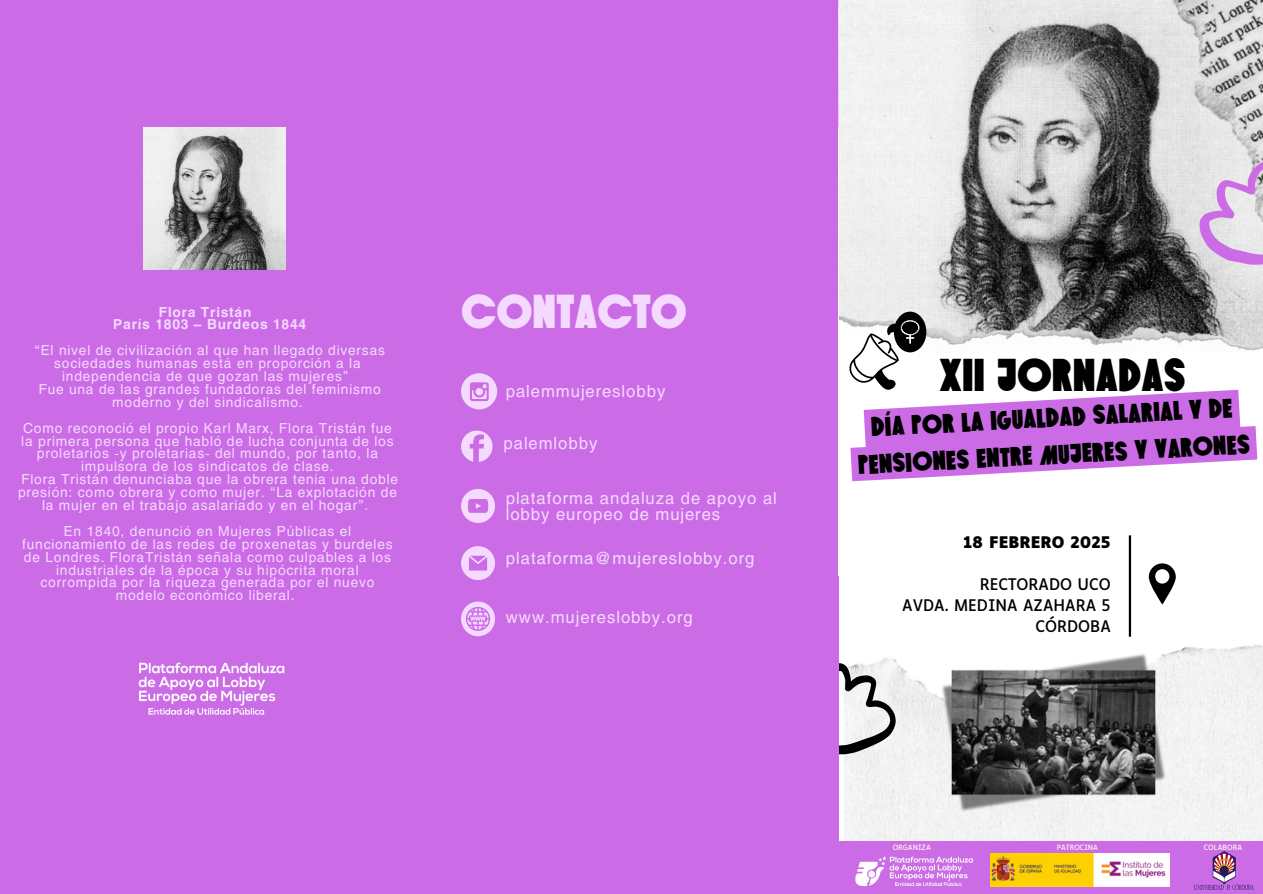
<style>
.page{position:relative;width:1263px;height:894px;background:#fff}
.page>*{position:absolute;margin:0;border:0;box-sizing:border-box;transform-origin:0 0}
.t1{font:47.55px "ST Komsomol";color:#f5daff}
.t2{font:45.9px "ST Komsomol";color:#000}
.t3{font:26.85px/37.2px "ST Komsomol";color:#000;text-align:center}
.t4{font:16.65px/15.8px "Helios";letter-spacing:.06em;color:#f5daff}
.t5{font:15.3px/20.9px "Luciole";color:#000;text-align:right}
.t6{font:700 15.3px "Luciole";color:#000}
.t7{font:13.65px/12.9px "Helios";letter-spacing:.06em;color:#f5daff;text-align:center}
.t8{font:700 13.65px/12.9px "Helios";letter-spacing:.06em;color:#f5daff}
.t9{font:7.05px "Luciole";color:#fef6e5}
</style>
<div class="page">
<div style="left:0;top:0;width:1263px;height:893px;background:#cb6ce6"></div>
<div style="left:838px;top:127px;width:425px;height:766px;background:#fff"></div>
<img style="left:838px;top:0;width:306px;height:316px">
<img style="left:838px;top:634px;width:425px;height:206px">
<svg style="left:838px;top:653px;width:72px;height:122px"></svg>
<hr style="left:1129px;top:535px;width:2px;height:101px;background:#000">
<svg style="left:1149px;top:563px;width:27px;height:41px"></svg>
<img style="left:921px;top:651px;width:265px;height:162px">
<img style="left:1144px;top:0;width:119px;height:140px">
<div style="left:838px;top:840px;width:425px;height:53px;background:#cb6ce6"></div>
<img style="left:849px;top:831px;width:129px;height:56px">
<img style="left:1194px;top:851px;width:60px;height:37px">
<svg style="left:461px;top:546px;width:34px;height:33px"></svg>
<svg style="left:461px;top:601px;width:34px;height:35px"></svg>
<div style="left:461px;top:430px;width:32px;height:32px;background:#f5daff;border-radius:50%"></div>
<svg style="left:470px;top:434px;width:14px;height:28px"></svg>
<div style="left:461px;top:373px;width:36px;height:36px;background:#f5daff;border-radius:50%"></div>
<svg style="left:470px;top:382px;width:19px;height:19px"></svg>
<svg style="left:461px;top:489px;width:34px;height:33px"></svg>
<img style="left:138px;top:662px;width:147px;height:53px">
<img style="left:144px;top:127px;width:142px;height:142px">
<img style="left:990px;top:853px;width:179px;height:32px">
<svg style="left:848px;top:140px;width:415px;height:341px"></svg>
<p class="t8" style="left:113px;top:305px;width:194px;text-indent:46px">Flora Tristán<br>París 1803 – Burdeos 1844</p>
<h3 class="t7" style="left:35px;top:343px;width:352px">“El nivel de civilización al que han llegado diversas</h3>
<h3 class="t7" style="left:54px;top:356px;width:308px">sociedades humanas está en proporción a la</h3>
<h3 class="t7" style="left:62px;top:369px;width:288px">independencia de que gozan las mujeres”</h3>
<h4 class="t7" style="left:39px;top:382px;width:344px">Fue una de las grandes fundadoras del feminismo moderno y del sindicalismo.</h4>
<p class="t7" style="left:21px;top:421px;width:374px">Como reconoció el propio Karl Marx, Flora Tristán fue la primera persona que habló de lucha conjunta de los proletarios -y proletarias- del mundo, por tanto, la impulsora de los sindicatos de clase.</p>
<h1 class="t7" style="left:18px;top:472px;width:382px">Flora Tristán denunciaba que la obrera tenía una doble presión: como obrera y como mujer. “La explotación de la mujer en el trabajo asalariado y en el hogar”.</h1>
<h1 class="t7" style="left:22px;top:524px;width:372px">En 1840, denunció en Mujeres Públicas el funcionamiento de las redes de proxenetas y burdeles de Londres. FloraTristán señala como culpables a los industriales de la época y su hipócrita moral corrompida por la riqueza generada por el nuevo modelo económico liberal.</h1>
<p class="t1" style="left:461px;top:284px;width:227px">CONTACTO</p>
<p class="t4" style="left:506px;top:382px;width:161px">palemmujereslobby</p>
<p class="t4" style="left:503px;top:435px;width:95px">palemlobby</p>
<p class="t4" style="left:506px;top:490px;width:273px">plataforma andaluza de apoyo al lobby europeo de mujeres</p>
<p class="t4" style="left:506px;top:549px;width:250px">plataforma@mujereslobby.org</p>
<p class="t4" style="left:506px;top:608px;width:188px">www.mujereslobby.org</p>
<p class="t2" style="left:940px;top:349px;width:248px">XII JORNADAS</p>
<p class="t3" style="left:855px;top:407px;width:394px;rotate:-3deg">DÍA POR LA IGUALDAD SALARIAL Y DE<br>PENSIONES ENTRE MUJERES Y VARONES</p>
<p class="t6" style="left:963px;top:536px;width:149px">18 FEBRERO 2025</p>
<p class="t5" style="left:902px;top:575px;width:210px">RECTORADO UCO<br>AVDA. MEDINA AZAHARA 5<br>CÓRDOBA</p>
<p class="t9" style="left:893px;top:843px;width:40px">ORGANIZA</p>
<p class="t9" style="left:1057px;top:843px;width:43px">PATROCINA</p>
<p class="t9" style="left:1204px;top:843px;width:40px">COLABORA</p>
</div>
